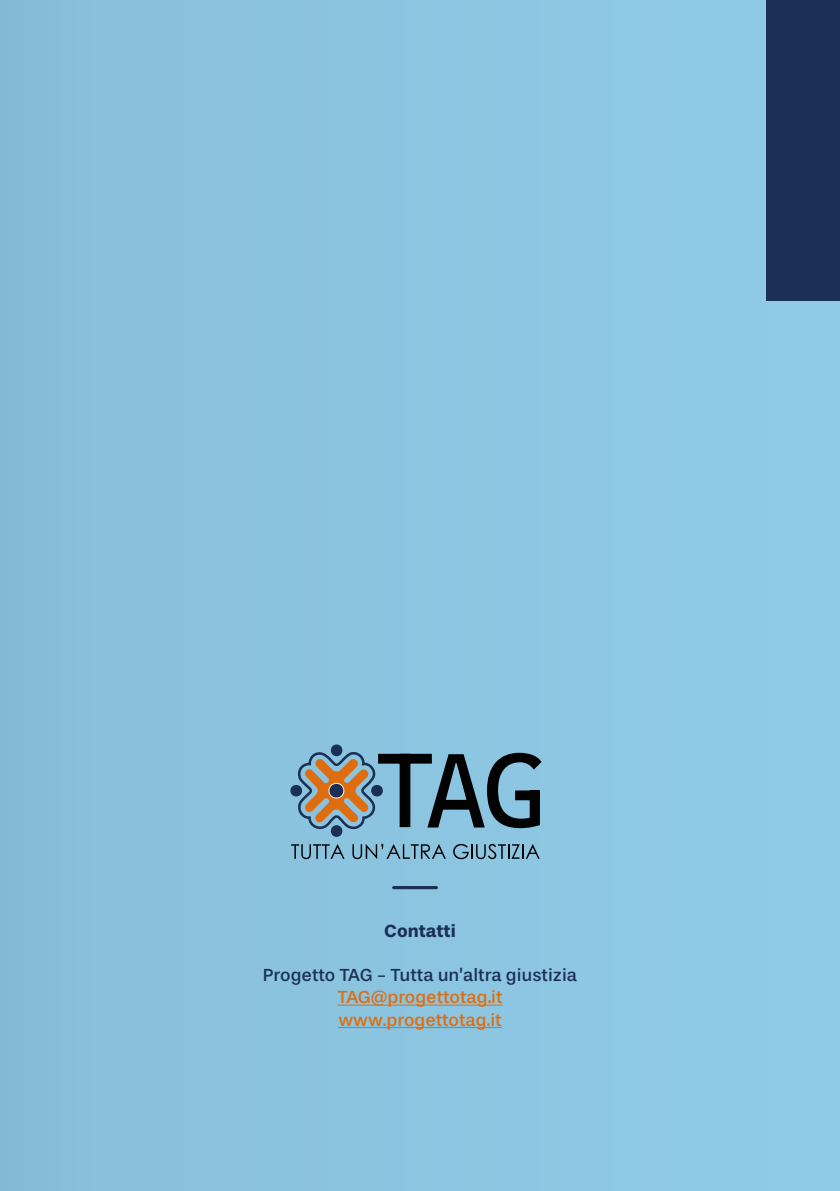
<style>
.page{position:relative;width:840px;height:1191px;background:#fff}
.page>*{position:absolute;margin:0;border:0;box-sizing:border-box;transform-origin:0 0}
.t1{font:18px/22.4px "Stevie Sans";color:#df6d0f}
.t2{font:18px "Stevie Sans";color:#1b3054}
.t3{font:700 18px "Stevie Sans";color:#1b3054}
</style>
<div class="page">
<div style="left:0;top:0;width:839px;height:1191px;background:#8bc5e0"></div>
<div style="left:765px;top:0;width:74px;height:300px;background:#1b3054"></div>
<hr style="left:392px;top:886px;width:45px;height:3px;background:#1b3054;border-radius:2px">
<hr style="left:337px;top:1004px;width:165px;height:1px;background:#df6d0f">
<hr style="left:338px;top:1027px;width:163px;height:1px;background:#df6d0f">
<svg style="left:291px;top:844px;width:53px;height:15px"></svg>
<svg style="left:352px;top:844px;width:93px;height:15px"></svg>
<svg style="left:453px;top:844px;width:86px;height:15px"></svg>
<svg style="left:290px;top:744px;width:251px;height:93px"></svg>
<p class="t3" style="left:384px;top:920px;width:73px">Contatti</p>
<p class="t2" style="left:263px;top:964px;width:316px">Progetto TAG - Tutta un’altra giustizia</p>
<p class="t1" style="left:337px;top:986px;width:167px">TAG@progettotag.it www.progettotag.it</p>
</div>
